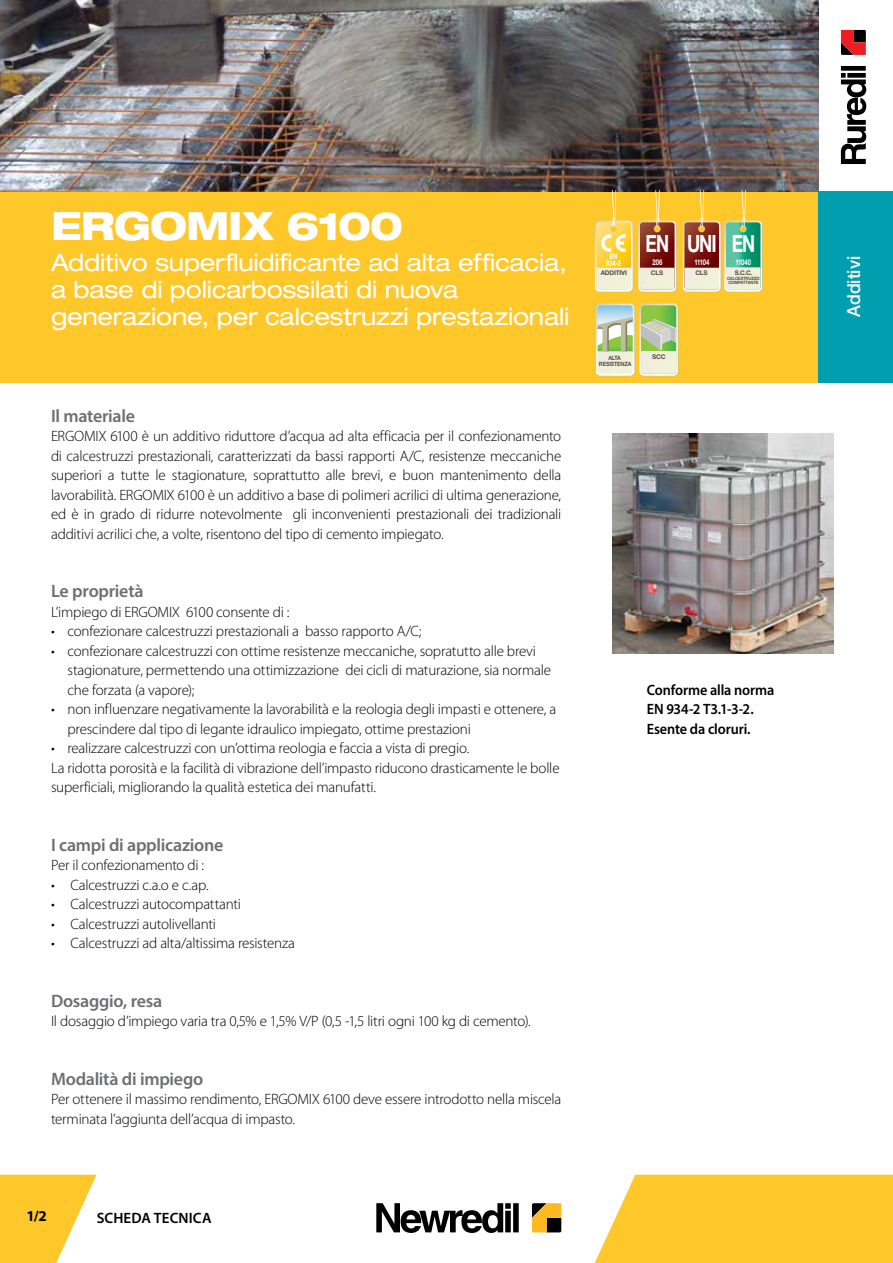
<style>
.page{position:relative;width:893px;height:1263px;background:#fff}
.page>*{position:absolute;margin:0;border:0;box-sizing:border-box;transform-origin:0 0}
.t1{font:800 expanded 39px "Helvetica Neue LT Std";letter-spacing:-.03em;color:#fff;scale:.95 1}
.t2{font:expanded 24px/27px "Helvetica Neue LT Std";letter-spacing:-.01em;color:#fff}
.t3{font:700 23.85px "Helvetica Neue LT Std";letter-spacing:-.055em;color:#fff;scale:.74 1}
.t4{font:700 23.85px "Helvetica Neue LT Std";letter-spacing:-.055em;color:#fff;scale:.75 1}
.t5{font:600 18px "Myriad Pro";letter-spacing:-.015em;color:#6d6e71}
.t6{font:500 18px "Helvetica Neue LT Std";color:#fff}
.t7{font:300 15px/19.5px "Myriad Pro";letter-spacing:-.015em;color:#000}
.t8{font:600 15px/19.5px "Myriad Pro";letter-spacing:-.005em;color:#000;scale:.95 1}
.t9{font:600 15px "Myriad Pro";letter-spacing:-.005em;color:#000}
.t10{font:700 15px "Myriad Pro";color:#000}
.t11{font:700 7.95px "Helvetica Neue LT Std";letter-spacing:-.005em;color:#fff;scale:.75 1}
.t12{font:700 7.5px "Helvetica Neue LT Std";color:#fff;scale:.75 1}
.t13{font:700 6.45px "Helvetica Neue LT Std";color:#5a4a42}
.t14{font:700 6.3px "Helvetica Neue LT Std";letter-spacing:-.025em;color:#5a4a42}
.t15{font:700 5.85px/6.1px "Helvetica Neue LT Std";letter-spacing:-.025em;color:#5a4a42;text-align:center;scale:.9 1}
.t16{font:700 4.5px/4.5px "Helvetica Neue LT Std";letter-spacing:-.03em;color:#5a4a42;scale:.94 1}
</style>
<div class="page">
<svg style="left:594px;top:1175px;width:299px;height:88px;background:#fecb38"></svg>
<svg style="left:0;top:1175px;width:97px;height:88px"></svg>
<svg style="left:532px;top:1203px;width:29px;height:29px"></svg>
<div style="left:513px;top:1203px;width:6px;height:29px;background:#000"></div>
<svg style="left:376px;top:1203px;width:135px;height:30px"></svg>
<div style="left:841px;top:66px;width:25px;height:5px;background:#000"></div>
<svg style="left:841px;top:73px;width:25px;height:91px"></svg>
<svg style="left:841px;top:30px;width:25px;height:25px"></svg>
<div style="left:0;top:191px;width:893px;height:191px;background:#fec82a"></div>
<div style="left:819px;top:191px;width:74px;height:191px;background:#009eae"></div>
<img style="left:0;top:0;width:819px;height:191px">
<svg style="left:683px;top:191px;width:80px;height:101px"></svg>
<svg style="left:595px;top:191px;width:82px;height:101px"></svg>
<img style="left:612px;top:434px;width:221px;height:219px">
<svg style="left:596px;top:304px;width:82px;height:72px;background:#c9d7ac"></svg>
<h1 class="t1" style="left:51px;top:201px;width:372px">ERGOMIX 6100</h1>
<h2 class="t2" style="left:51px;top:249px;width:520px">Additivo superfluidificante ad alta efficacia, a base di policarbossilati di nuova generazione, per calcestruzzi prestazionali</h2>
<p class="t5" style="left:51px;top:404px;width:86px">Il materiale</p>
<p class="t7" style="left:51px;top:427px;width:512px;text-align:justify">ERGOMIX 6100 è un additivo riduttore d’acqua ad alta efficacia per il confezionamento di calcestruzzi prestazionali, caratterizzati da bassi rapporti A/C, resistenze meccaniche superiori a tutte le stagionature, soprattutto alle brevi, e buon mantenimento della lavorabilità. ERGOMIX 6100 è un additivo a base di polimeri acrilici di ultima generazione, ed è in grado di ridurre notevolmente gli inconvenienti prestazionali dei tradizionali additivi acrilici che, a volte, risentono del tipo di cemento impiegato.</p>
<p class="t5" style="left:51px;top:580px;width:94px">Le proprietà</p>
<p class="t7" style="left:51px;top:602px;width:240px">L’impiego di ERGOMIX 6100 consente di :</p>
<p class="t7" style="left:51px;top:622px;width:372px">• confezionare calcestruzzi prestazionali a basso rapporto A/C;</p>
<p class="t7" style="left:68px;top:641px;width:485px;text-indent:-16px">• confezionare calcestruzzi con ottime resistenze meccaniche, sopratutto alle brevi stagionature, permettendo una ottimizzazione dei cicli di maturazione, sia normale che forzata (a vapore);</p>
<p class="t7" style="left:68px;top:700px;width:490px;text-indent:-16px">• non influenzare negativamente la lavorabilità e la reologia degli impasti e ottenere, a prescindere dal tipo di legante idraulico impiegato, ottime prestazioni</p>
<p class="t7" style="left:51px;top:739px;width:510px">• realizzare calcestruzzi con un’ottima reologia e faccia a vista di pregio.<br>La ridotta porosità e la facilità di vibrazione dell’impasto riducono drasticamente le bolle superficiali, migliorando la qualità estetica dei manufatti.</p>
<p class="t5" style="left:51px;top:833px;width:174px">I campi di applicazione</p>
<p class="t7" style="left:51px;top:856px;width:155px">Per il confezionamento di :</p>
<p class="t7" style="left:51px;top:875px;width:159px">• Calcestruzzi c.a.o e c.ap.</p>
<p class="t7" style="left:51px;top:895px;width:192px">• Calcestruzzi autocompattanti</p>
<p class="t7" style="left:51px;top:914px;width:166px">• Calcestruzzi autolivellanti</p>
<p class="t7" style="left:51px;top:934px;width:245px">• Calcestruzzi ad alta/altissima resistenza</p>
<p class="t5" style="left:51px;top:989px;width:113px">Dosaggio, resa</p>
<p class="t7" style="left:51px;top:1012px;width:481px">Il dosaggio d’impiego varia tra 0,5% e 1,5% V/P (0,5 -1,5 litri ogni 100 kg di cemento).</p>
<p class="t5" style="left:51px;top:1067px;width:154px">Modalità di impiego</p>
<p class="t7" style="left:51px;top:1090px;width:512px">Per ottenere il massimo rendimento, ERGOMIX 6100 deve essere introdotto nella miscela terminata l’aggiunta dell’acqua di impasto.</p>
<p class="t12" style="left:610px;top:251px;width:12px">EN</p>
<p class="t11" style="left:606px;top:258px;width:22px">934-2</p>
<p class="t14" style="left:601px;top:269px;width:28px">ADDITIVI</p>
<h3 class="t3" style="left:646px;top:229px;width:33px">EN</h3>
<h3 class="t3" style="left:732px;top:229px;width:33px">EN</h3>
<h3 class="t4" style="left:687px;top:229px;width:41px">UNI</h3>
<p class="t11" style="left:694px;top:257px;width:21px">11104</p>
<p class="t14" style="left:695px;top:269px;width:14px">CLS</p>
<p class="t11" style="left:735px;top:257px;width:22px">11040</p>
<p class="t14" style="left:735px;top:269px;width:19px">S.C.C.</p>
<p class="t16" style="left:727px;top:276px;width:36px">CALCESTRUZZO<br>COMPATTANTE</p>
<p class="t11" style="left:652px;top:257px;width:15px">206</p>
<p class="t14" style="left:651px;top:269px;width:14px">CLS</p>
<p class="t15" style="left:599px;top:354px;width:38px">ALTA<br>RESISTENZA</p>
<p class="t13" style="left:652px;top:353px;width:15px">SCC</p>
<p class="t8" style="left:647px;top:679px;width:136px">Conforme alla norma<br>EN 934-2 T3.1-3-2.<br>Esente da cloruri.</p>
<p class="t10" style="left:26px;top:1206px;width:22px">1/2</p>
<p class="t9" style="left:97px;top:1208px;width:116px">Scheda tecnica</p>
<p class="t6" style="left:843px;top:317px;width:63px;rotate:-90deg">Additivi</p>
</div>
